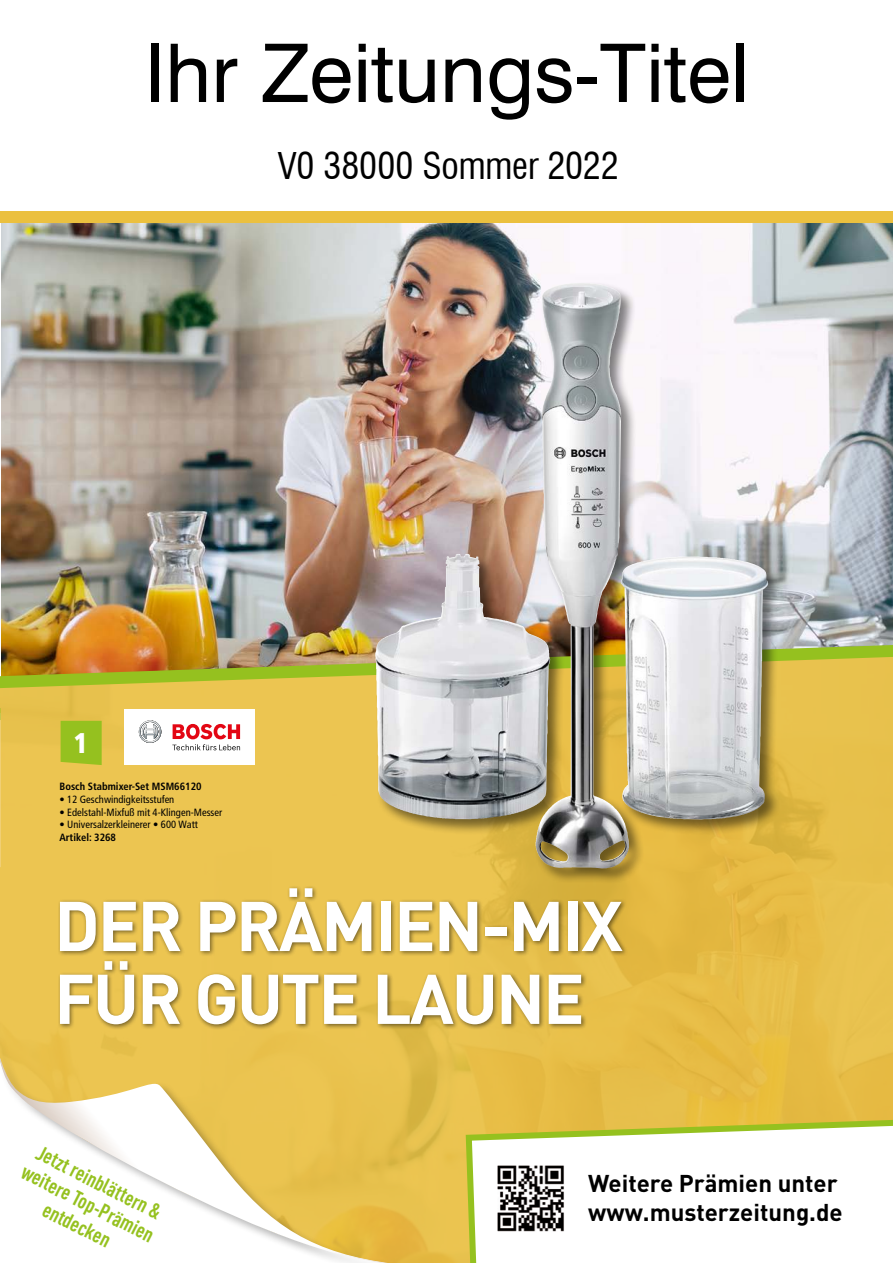
<style>
.page{position:relative;width:893px;height:1263px;background:#fff}
.page>*{position:absolute;margin:0;border:0;box-sizing:border-box;transform-origin:0 0}
.t1{font:81px "Swiss 721 BT";color:#000}
.t2{font:700 69.15px/72.9px "DIN";letter-spacing:-.03em;color:#fff}
.t3{font:condensed 36px "Swiss 721 BT";letter-spacing:-.005em;color:#000}
.t4{font:900 condensed 28.5px "Frutiger";color:#fff}
.t5{font:700 24px/28.8px "DIN";color:#000}
.t6{font:700 21px/24px "DIN Cond";color:#95c11f;text-align:center}
.t7{font:condensed 10.5px "Frutiger";color:#000}
.t8{font:700 condensed 10.5px "Frutiger";color:#000}
</style>
<div class="page">
<img style="left:1px;top:223px;width:892px;height:421px">
<img style="left:0;top:899px;width:893px;height:217px">
<svg style="left:0;top:1002px;width:519px;height:261px"></svg>
<svg style="left:463px;top:1116px;width:430px;height:147px"></svg>
<div style="left:0;top:211px;width:893px;height:12px;background:#ebc03f"></div>
<div style="left:373px;top:281px;width:411px;height:603px;background:#000;opacity:.5"></div>
<img style="left:541px;top:284px;width:30px;height:360px">
<svg style="left:0;top:644px;width:893px;height:255px;background:#d5bc6e"></svg>
<div style="left:58px;top:885px;width:571px;height:146px;background:#000;opacity:.5"></div>
<img style="left:491px;top:1158px;width:78px;height:80px">
<h1 class="t1" style="left:144px;top:24px;width:606px">Ihr Zeitungs-Titel</h1>
<h3 class="t3" style="left:278px;top:144px;width:342px">V0 38000 Sommer 2022</h3>
<h3 class="t4" style="left:73px;top:726px;width:16px">1</h3>
<p class="t8" style="left:60px;top:780px;width:144px">Bosch Stabmixer-Set MSM66120</p>
<p class="t7" style="left:60px;top:793px;width:116px">• 12 Geschwindigkeitsstufen</p>
<p class="t7" style="left:60px;top:806px;width:164px">• Edelstahl-Mixfuß mit 4-Klingen-Messer</p>
<p class="t7" style="left:60px;top:818px;width:140px">• Universalzerkleinerer • 600 Watt</p>
<p class="t8" style="left:60px;top:831px;width:58px">Artikel: 3268</p>
<h2 class="t2" style="left:54px;top:887px;width:570px">DER PRÄMIEN-MIX<br>FÜR GUTE LAUNE</h2>
<h3 class="t6" style="left:39px;top:1138px;width:147px;rotate:27deg">Jetzt reinblättern &amp; weitere Top-Prämien entdecken</h3>
<h3 class="t5" style="left:588px;top:1167px;width:256px">Weitere Prämien unter www.musterzeitung.de</h3>
</div>
